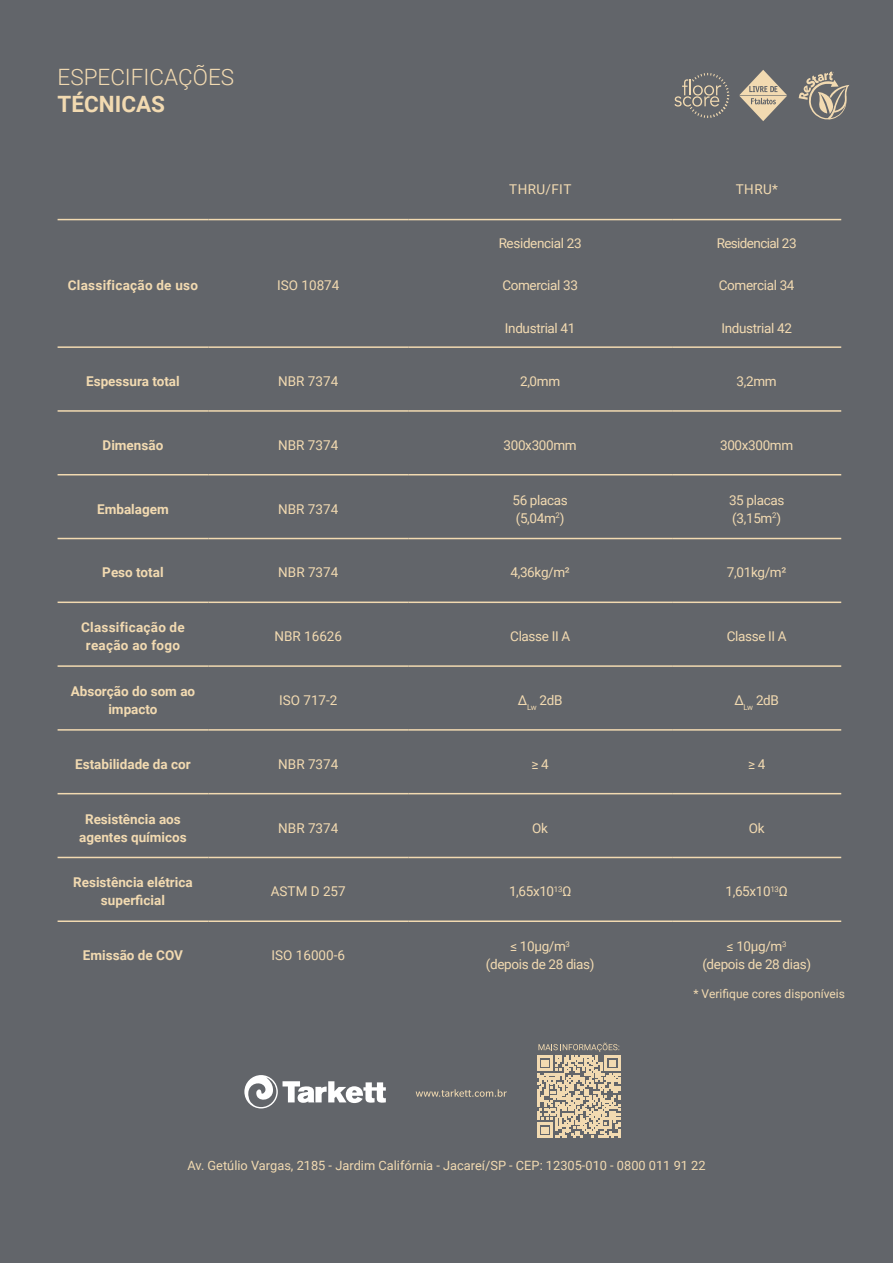
<style>
.page{position:relative;width:893px;height:1263px;background:#62656a}
.page>*{position:absolute;margin:0;border:0;box-sizing:border-box;transform-origin:0 0}
.t1{font:300 22.5px "Roboto";color:#f2dab1}
.t2{font:700 22.5px "Roboto";color:#f2dab1}
.t3{font:13.5px/18px "Roboto";letter-spacing:-.025em;color:#f2dab1}
.t4{font:700 13.5px/18px "Roboto";color:#f2dab1;text-align:center}
.t5{font:700 13.5px/18px "Roboto";letter-spacing:.02em;color:#f2dab1;text-align:center}
.t6{font:13.5px "Roboto";color:#f2dab1}
.t7{font:13.5px "Roboto";letter-spacing:-.045em;color:#f2dab1}
.t8{font:12.75px "Roboto";color:#f2dab1}
.t9{font:12px "Roboto";color:#f2dab1}
</style>
<div class="page">
<hr style="left:58px;top:601px;width:150px;height:2px;background:#f2dab1">
<hr style="left:208px;top:601px;width:200px;height:2px;background:#f2dab1">
<hr style="left:408px;top:601px;width:264px;height:2px;background:#f2dab1">
<hr style="left:672px;top:601px;width:169px;height:2px;background:#f2dab1">
<hr style="left:58px;top:920px;width:150px;height:2px;background:#f2dab1">
<hr style="left:208px;top:920px;width:200px;height:2px;background:#f2dab1">
<hr style="left:408px;top:920px;width:264px;height:2px;background:#f2dab1">
<hr style="left:672px;top:920px;width:169px;height:2px;background:#f2dab1">
<hr style="left:58px;top:665px;width:150px;height:2px;background:#f2dab1">
<hr style="left:208px;top:665px;width:200px;height:2px;background:#f2dab1">
<hr style="left:408px;top:665px;width:264px;height:2px;background:#f2dab1">
<hr style="left:672px;top:665px;width:169px;height:2px;background:#f2dab1">
<hr style="left:58px;top:729px;width:150px;height:2px;background:#f2dab1">
<hr style="left:208px;top:729px;width:200px;height:2px;background:#f2dab1">
<hr style="left:408px;top:729px;width:264px;height:2px;background:#f2dab1">
<hr style="left:672px;top:729px;width:169px;height:2px;background:#f2dab1">
<hr style="left:58px;top:793px;width:150px;height:1px;background:#f2dab1">
<hr style="left:208px;top:793px;width:200px;height:1px;background:#f2dab1">
<hr style="left:408px;top:793px;width:264px;height:1px;background:#f2dab1">
<hr style="left:672px;top:793px;width:169px;height:1px;background:#f2dab1">
<hr style="left:58px;top:857px;width:150px;height:1px;background:#f2dab1">
<hr style="left:208px;top:857px;width:200px;height:1px;background:#f2dab1">
<hr style="left:408px;top:857px;width:264px;height:1px;background:#f2dab1">
<hr style="left:672px;top:857px;width:169px;height:1px;background:#f2dab1">
<hr style="left:58px;top:538px;width:150px;height:1px;background:#f2dab1">
<hr style="left:208px;top:538px;width:200px;height:1px;background:#f2dab1">
<hr style="left:408px;top:538px;width:264px;height:1px;background:#f2dab1">
<hr style="left:672px;top:538px;width:169px;height:1px;background:#f2dab1">
<hr style="left:58px;top:474px;width:150px;height:1px;background:#f2dab1">
<hr style="left:208px;top:474px;width:200px;height:1px;background:#f2dab1">
<hr style="left:408px;top:474px;width:264px;height:1px;background:#f2dab1">
<hr style="left:672px;top:474px;width:169px;height:1px;background:#f2dab1">
<hr style="left:58px;top:346px;width:150px;height:2px;background:#f2dab1">
<hr style="left:208px;top:346px;width:200px;height:2px;background:#f2dab1">
<hr style="left:408px;top:346px;width:264px;height:2px;background:#f2dab1">
<hr style="left:672px;top:346px;width:169px;height:2px;background:#f2dab1">
<hr style="left:58px;top:410px;width:150px;height:2px;background:#f2dab1">
<hr style="left:208px;top:410px;width:200px;height:2px;background:#f2dab1">
<hr style="left:408px;top:410px;width:264px;height:2px;background:#f2dab1">
<hr style="left:672px;top:410px;width:169px;height:2px;background:#f2dab1">
<hr style="left:58px;top:219px;width:150px;height:1px;background:#f2dab1">
<hr style="left:208px;top:219px;width:200px;height:1px;background:#f2dab1">
<hr style="left:408px;top:219px;width:264px;height:1px;background:#f2dab1">
<hr style="left:672px;top:219px;width:169px;height:1px;background:#f2dab1">
<svg style="left:674px;top:73px;width:56px;height:45px"></svg>
<svg style="left:739px;top:70px;width:48px;height:51px"></svg>
<svg style="left:799px;top:71px;width:50px;height:49px"></svg>
<svg style="left:537px;top:1043px;width:83px;height:95px"></svg>
<svg style="left:244px;top:1075px;width:142px;height:33px"></svg>
<svg style="left:416px;top:1089px;width:91px;height:8px"></svg>
<h1 class="t1" style="left:58px;top:61px;width:178px">ESPECIFICAÇÕES</h1>
<h1 class="t2" style="left:58px;top:88px;width:109px">TÉCNICAS</h1>
<p class="t5" style="left:68px;top:276px;width:132px">Classificação de uso</p>
<p class="t6" style="left:277px;top:276px;width:64px">ISO 10874</p>
<p class="t3" style="left:509px;top:179px;width:64px">THRU/FIT</p>
<p class="t3" style="left:736px;top:179px;width:44px">THRU*</p>
<p class="t3" style="left:499px;top:234px;width:85px">Residencial 23</p>
<p class="t7" style="left:717px;top:234px;width:82px">Residencial 23</p>
<p class="t3" style="left:502px;top:276px;width:77px">Comercial 33</p>
<p class="t3" style="left:719px;top:276px;width:77px">Comercial 34</p>
<p class="t3" style="left:505px;top:319px;width:72px">Industrial 41</p>
<p class="t3" style="left:721px;top:319px;width:72px">Industrial 42</p>
<p class="t4" style="left:86px;top:372px;width:95px">Espessura total</p>
<p class="t3" style="left:278px;top:372px;width:62px">NBR 7374</p>
<p class="t3" style="left:520px;top:372px;width:42px">2,0mm</p>
<p class="t3" style="left:737px;top:372px;width:42px">3,2mm</p>
<p class="t4" style="left:103px;top:436px;width:62px">Dimensão</p>
<p class="t3" style="left:278px;top:436px;width:62px">NBR 7374</p>
<p class="t3" style="left:504px;top:436px;width:75px">300x300mm</p>
<p class="t3" style="left:720px;top:436px;width:75px">300x300mm</p>
<p class="t4" style="left:97px;top:499px;width:73px">Embalagem</p>
<p class="t3" style="left:278px;top:499px;width:62px">NBR 7374</p>
<p class="t3" style="left:512px;top:490px;width:57px">56 placas (5,04m<sup>2</sup>)</p>
<p class="t3" style="left:729px;top:490px;width:57px">35 placas (3,15m<sup>2</sup>)</p>
<p class="t4" style="left:102px;top:563px;width:63px">Peso total</p>
<p class="t3" style="left:278px;top:563px;width:62px">NBR 7374</p>
<p class="t3" style="left:510px;top:563px;width:61px">4,36kg/m²</p>
<p class="t3" style="left:727px;top:563px;width:61px">7,01kg/m²</p>
<p class="t5" style="left:81px;top:618px;width:105px">Classificação de reação ao fogo</p>
<p class="t6" style="left:274px;top:627px;width:69px">NBR 16626</p>
<p class="t3" style="left:510px;top:627px;width:61px">Classe II A</p>
<p class="t3" style="left:727px;top:627px;width:61px">Classe II A</p>
<p class="t4" style="left:71px;top:682px;width:126px">Absorção do som ao impacto</p>
<p class="t3" style="left:279px;top:691px;width:60px">ISO 717-2</p>
<p class="t3" style="left:518px;top:691px;width:46px">∆<sub>Lw</sub> 2dB</p>
<p class="t3" style="left:734px;top:691px;width:46px">∆<sub>Lw</sub> 2dB</p>
<p class="t4" style="left:75px;top:754px;width:117px">Estabilidade da cor</p>
<p class="t3" style="left:278px;top:754px;width:62px">NBR 7374</p>
<p class="t3" style="left:531px;top:754px;width:19px">≥ 4</p>
<p class="t3" style="left:748px;top:754px;width:19px">≥ 4</p>
<p class="t4" style="left:79px;top:809px;width:109px">Resistência aos agentes químicos</p>
<p class="t3" style="left:278px;top:818px;width:62px">NBR 7374</p>
<p class="t3" style="left:532px;top:818px;width:17px">Ok</p>
<p class="t3" style="left:749px;top:818px;width:17px">Ok</p>
<p class="t4" style="left:73px;top:873px;width:121px">Resistência elétrica superficial</p>
<p class="t3" style="left:271px;top:882px;width:76px">ASTM D 257</p>
<p class="t3" style="left:509px;top:882px;width:64px">1,65x10<sup>13</sup>Ω</p>
<p class="t3" style="left:725px;top:882px;width:64px">1,65x10<sup>13</sup>Ω</p>
<p class="t4" style="left:83px;top:946px;width:102px">Emissão de COV</p>
<p class="t6" style="left:272px;top:946px;width:75px">ISO 16000-6</p>
<p class="t3" style="left:486px;top:937px;width:110px;text-align:center">≤ 10μg/m<sup>3<br></sup>(depois de 28 dias)</p>
<p class="t3" style="left:702px;top:937px;width:110px;text-align:center">≤ 10μg/m<sup>3<br></sup>(depois de 28 dias)</p>
<p class="t9" style="left:693px;top:986px;width:153px">* Verifique cores disponíveis</p>
<p class="t8" style="left:187px;top:1156px;width:520px">Av. Getúlio Vargas, 2185 - Jardim Califórnia - Jacareí/SP - CEP: 12305-010 - 0800 011 91 22</p>
</div>
